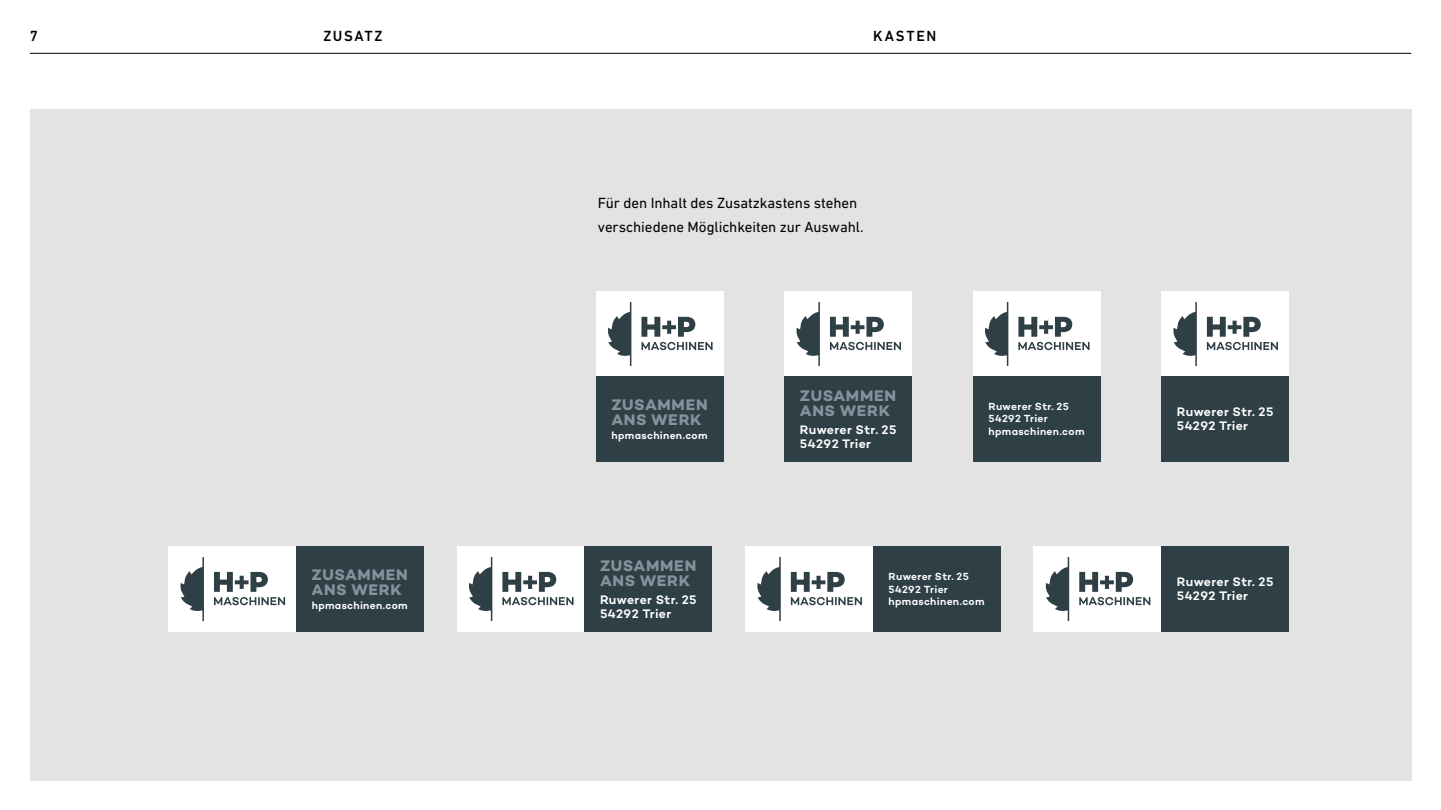
<style>
.page{position:relative;width:1441px;height:810px;background:#fff}
.page>*{position:absolute;margin:0;border:0;box-sizing:border-box;transform-origin:0 0}
.t1{font:700 15.6px/15.6px "Campton";letter-spacing:.04em;color:#83929b}
.t2{font:15px/24px "DIN Next LT Pro";letter-spacing:-.005em;color:#000}
.t3{font:500 15px "DIN Next LT Pro";letter-spacing:.115em;color:#000}
.t4{font:600 12.6px/14.1px "Campton";letter-spacing:.025em;color:#fff}
.t5{font:600 10.5px/12.8px "Campton";letter-spacing:.025em;color:#fff}
</style>
<div class="page">
<hr style="left:30px;top:53px;width:1380px;height:1px;background:#000">
<div style="left:30px;top:109px;width:1380px;height:671px;background:#e3e3e3"></div>
<div style="left:596px;top:291px;width:127px;height:86px;background:#fff"></div>
<svg style="left:641px;top:317px;width:71px;height:33px"></svg>
<svg style="left:608px;top:302px;width:23px;height:64px"></svg>
<div style="left:596px;top:377px;width:127px;height:85px;background:#2e3f46"></div>
<div style="left:784px;top:291px;width:127px;height:86px;background:#fff"></div>
<svg style="left:830px;top:317px;width:71px;height:33px"></svg>
<svg style="left:796px;top:302px;width:23px;height:64px"></svg>
<div style="left:784px;top:377px;width:127px;height:85px;background:#2e3f46"></div>
<div style="left:972px;top:291px;width:128px;height:86px;background:#fff"></div>
<svg style="left:1018px;top:317px;width:71px;height:33px"></svg>
<svg style="left:985px;top:302px;width:23px;height:64px"></svg>
<div style="left:972px;top:377px;width:128px;height:85px;background:#2e3f46"></div>
<div style="left:1161px;top:291px;width:127px;height:86px;background:#fff"></div>
<svg style="left:1206px;top:317px;width:71px;height:33px"></svg>
<svg style="left:1173px;top:302px;width:23px;height:64px"></svg>
<div style="left:1161px;top:377px;width:127px;height:85px;background:#2e3f46"></div>
<div style="left:168px;top:547px;width:128px;height:85px;background:#fff"></div>
<svg style="left:214px;top:572px;width:71px;height:33px"></svg>
<svg style="left:180px;top:557px;width:24px;height:64px"></svg>
<div style="left:296px;top:547px;width:127px;height:85px;background:#2e3f46"></div>
<div style="left:457px;top:547px;width:127px;height:85px;background:#fff"></div>
<svg style="left:502px;top:572px;width:71px;height:33px"></svg>
<svg style="left:469px;top:557px;width:23px;height:64px"></svg>
<div style="left:584px;top:547px;width:128px;height:85px;background:#2e3f46"></div>
<div style="left:745px;top:547px;width:127px;height:85px;background:#fff"></div>
<svg style="left:790px;top:572px;width:71px;height:33px"></svg>
<svg style="left:757px;top:557px;width:23px;height:64px"></svg>
<div style="left:872px;top:547px;width:128px;height:85px;background:#2e3f46"></div>
<div style="left:1033px;top:547px;width:128px;height:85px;background:#fff"></div>
<svg style="left:1079px;top:572px;width:71px;height:33px"></svg>
<svg style="left:1045px;top:557px;width:24px;height:64px"></svg>
<div style="left:1161px;top:547px;width:127px;height:85px;background:#2e3f46"></div>
<h2 class="t3" style="left:30px;top:27px;width:10px">7</h2>
<h2 class="t3" style="left:323px;top:27px;width:61px">ZUSATZ</h2>
<h2 class="t3" style="left:873px;top:27px;width:65px">KASTEN</h2>
<h1 class="t1" style="left:311px;top:566px;width:98px">ZUSAMMEN<br>ANS WERK</h1>
<p class="t5" style="left:312px;top:599px;width:97px">hpmaschinen.com</p>
<h2 class="t2" style="left:598px;top:191px;width:267px">Für den Inhalt des Zusatzkastens stehen verschiedene Möglichkeiten zur Auswahl.</h2>
<h1 class="t1" style="left:611px;top:396px;width:98px">ZUSAMMEN<br>ANS WERK</h1>
<p class="t5" style="left:611px;top:429px;width:97px">hpmaschinen.com</p>
<h1 class="t1" style="left:799px;top:387px;width:98px">ZUSAMMEN<br>ANS WERK</h1>
<p class="t4" style="left:799px;top:422px;width:98px">Ruwerer Str. 25<br>54292 Trier</p>
<p class="t5" style="left:988px;top:399px;width:97px">Ruwerer Str. 25<br>54292 Trier hpmaschinen.com</p>
<p class="t4" style="left:1176px;top:405px;width:98px">Ruwerer Str. 25<br>54292 Trier</p>
<h1 class="t1" style="left:600px;top:557px;width:98px">ZUSAMMEN<br>ANS WERK</h1>
<p class="t4" style="left:600px;top:592px;width:98px">Ruwerer Str. 25<br>54292 Trier</p>
<p class="t5" style="left:888px;top:570px;width:97px">Ruwerer Str. 25<br>54292 Trier hpmaschinen.com</p>
<p class="t4" style="left:1176px;top:575px;width:98px">Ruwerer Str. 25<br>54292 Trier</p>
</div>
